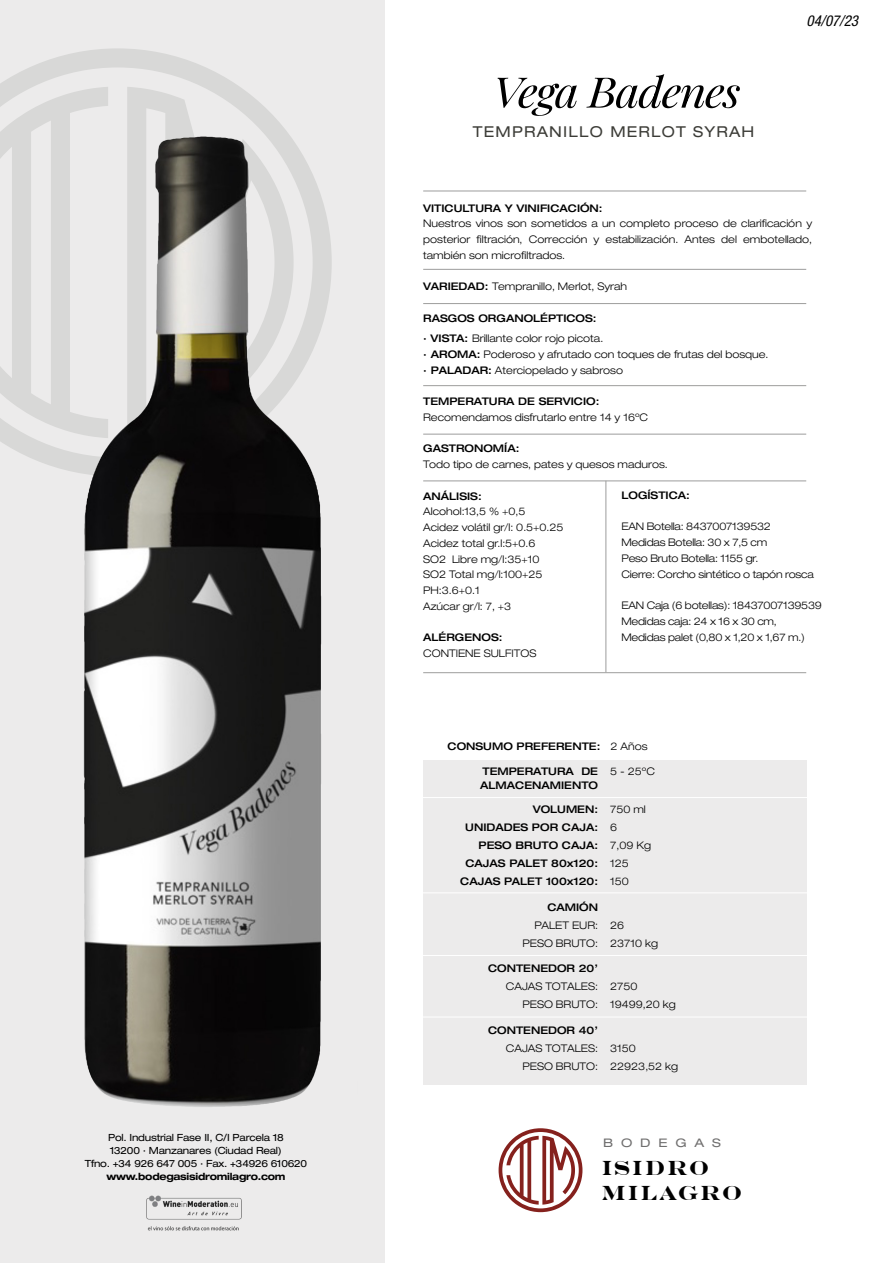
<style>
.page{position:relative;width:893px;height:1263px;background:#fff}
.page>*{position:absolute;margin:0;border:0;box-sizing:border-box;transform-origin:0 0}
.t1{font:700 20.4px "Engravers";letter-spacing:.1em;color:#000;scale:.9 1}
.t2{font:expanded 15px "Helvetica Neue LT Std";letter-spacing:.08em;color:#3c3c37}
.t3{font:italic condensed 15px "Helvetica Neue LT Std";color:#000}
.t4{font:expanded 11.85px "Helvetica Neue LT Std";letter-spacing:.6em;color:#706f6f;scale:1.1 1}
.t5{font:300 expanded 10.5px/15.8px "Helvetica Neue LT Std";color:#000;text-align:justify}
.t6{font:500 expanded 10.5px/13.5px "Helvetica Neue LT Std";color:#000}
.t7{font:300 expanded 10.5px "Helvetica Neue LT Std";letter-spacing:-.02em;color:#000}
.t8{font:expanded 9.9px/13.2px "Helvetica Neue LT Std";letter-spacing:-.025em;color:#000;text-align:center}
.s1{font-weight:700}
.s2{font-weight:500}
.s3{font-weight:300}
</style>
<div class="page">
<svg style="left:499px;top:1128px;width:83px;height:84px"></svg>
<div style="left:0;top:0;width:385px;height:1263px;background:#ecebeb"></div>
<img style="left:146px;top:1195px;width:96px;height:36px">
<svg style="left:0;top:48px;width:240px;height:413px"></svg>
<svg style="left:127px;top:87px;width:137px;height:20px;fill:#d8d8d7"></svg>
<svg style="left:0;top:87px;width:108px;height:351px"></svg>
<img style="left:39px;top:107px;width:293px;height:1000px">
<div style="left:423px;top:760px;width:383px;height:325px;background:#ecebeb"></div>
<hr style="left:414px;top:892px;width:398px;height:1px;background:#fff">
<hr style="left:414px;top:797px;width:398px;height:1px;background:#fff">
<hr style="left:414px;top:955px;width:398px;height:1px;background:#fff">
<hr style="left:414px;top:1017px;width:398px;height:1px;background:#fff">
<hr style="left:423px;top:191px;width:383px;height:1px;background:#9d9d9c">
<hr style="left:423px;top:269px;width:383px;height:1px;background:#9d9d9c">
<hr style="left:423px;top:303px;width:383px;height:1px;background:#9d9d9c">
<hr style="left:423px;top:385px;width:383px;height:1px;background:#9d9d9c">
<hr style="left:423px;top:434px;width:383px;height:1px;background:#9d9d9c">
<hr style="left:423px;top:480px;width:383px;height:1px;background:#9d9d9c">
<hr style="left:423px;top:672px;width:383px;height:1px;background:#9d9d9c">
<hr style="left:605px;top:481px;width:1px;height:191px;background:#9d9d9c">
<svg style="left:497px;top:74px;width:243px;height:42px"></svg>
<p class="t8" style="left:108px;top:1130px;width:177px">Pol. Industrial Fase II, C/I Parcela 18</p>
<p class="t8" style="left:110px;top:1144px;width:173px">13200 · Manzanares (Ciudad Real)</p>
<p class="t8" style="left:85px;top:1157px;width:224px">Tfno. +34 926 647 005 · Fax. +34926 610620 <span class="s1">www.bodegasisidromilagro.com</span></p>
<p class="t2" style="left:473px;top:123px;width:283px">TEMPRANILLO MERLOT SYRAH</p>
<p class="t3" style="left:806px;top:12px;width:53px">04/07/23</p>
<p class="t6" style="left:423px;top:201px;width:181px">VITICULTURA Y VINIFICACIÓN:</p>
<p class="t5" style="left:423px;top:216px;width:390px">Nuestros vinos son sometidos a un completo proceso de clarificación y posterior filtración, Corrección y estabilización. Antes del embotellado, también son microfiltrados.</p>
<p class="t5" style="left:423px;top:279px;width:205px"><span class="s2">VARIEDAD:</span> Tempranillo, Merlot, Syrah</p>
<p class="t6" style="left:423px;top:311px;width:175px">RASGOS ORGANOLÉPTICOS:</p>
<p class="t5" style="left:423px;top:330px;width:182px"><span class="s2">· VISTA:</span> Brillante color rojo picota.</p>
<p class="t5" style="left:423px;top:346px;width:347px"><span class="s2">· AROMA:</span> Poderoso y afrutado con toques de frutas del bosque.</p>
<p class="t5" style="left:423px;top:362px;width:201px"><span class="s2">· PALADAR:</span> Aterciopelado y sabroso</p>
<p class="t6" style="left:423px;top:394px;width:178px">TEMPERATURA DE SERVICIO:</p>
<p class="t5" style="left:423px;top:409px;width:226px">Recomendamos disfrutarlo entre 14 y 16ºC</p>
<p class="t6" style="left:423px;top:442px;width:98px">GASTRONOMÍA:</p>
<p class="t5" style="left:423px;top:456px;width:246px">Todo tipo de carnes, pates y quesos maduros.</p>
<p class="t6" style="left:423px;top:489px;width:60px">ANÁLISIS:</p>
<p class="t5" style="left:423px;top:504px;width:104px">Alcohol:13,5 % +0,5</p>
<p class="t5" style="left:423px;top:519px;width:142px">Acidez volátil gr/l: 0.5+0.25</p>
<p class="t5" style="left:423px;top:535px;width:114px">Acidez total gr.l:5+0.6</p>
<p class="t5" style="left:423px;top:551px;width:118px">SO2 Libre mg/l:35+10</p>
<p class="t5" style="left:423px;top:567px;width:121px">SO2 Total mg/l:100+25</p>
<p class="t5" style="left:423px;top:582px;width:58px">PH:3.6+0.1</p>
<p class="t5" style="left:423px;top:598px;width:89px">Azúcar gr/l: 7, +3</p>
<p class="t6" style="left:423px;top:631px;width:81px">ALÉRGENOS:</p>
<p class="t5" style="left:423px;top:645px;width:115px">CONTIENE SULFITOS</p>
<p class="t6" style="left:621px;top:488px;width:70px">LOGÍSTICA:</p>
<p class="t7" style="left:621px;top:520px;width:151px">EAN Botella: 8437007139532</p>
<p class="t7" style="left:621px;top:536px;width:147px">Medidas Botella: 30 x 7,5 cm</p>
<p class="t7" style="left:621px;top:552px;width:138px">Peso Bruto Botella: 1155 gr.</p>
<p class="t7" style="left:621px;top:568px;width:194px">Cierre: Corcho sintético o tapón rosca</p>
<p class="t7" style="left:621px;top:599px;width:202px">EAN Caja (6 botellas): 18437007139539</p>
<p class="t7" style="left:621px;top:615px;width:157px">Medidas caja: 24 x 16 x 30 cm,</p>
<p class="t7" style="left:621px;top:631px;width:185px">Medidas palet (0,80 x 1,20 x 1,67 m.)</p>
<p class="t6" style="left:448px;top:739px;width:202px">CONSUMO PREFERENTE: <span class="s3">2 Años</span></p>
<p class="t6" style="left:480px;top:764px;width:119px">TEMPERATURA DE<br>ALMACENAMIENTO</p>
<p class="t6" style="left:533px;top:803px;width:67px">VOLUMEN:</p>
<p class="t6" style="left:465px;top:821px;width:134px">UNIDADES POR CAJA:</p>
<p class="t6" style="left:478px;top:839px;width:121px">PESO BRUTO CAJA:</p>
<p class="t6" style="left:465px;top:857px;width:134px">CAJAS PALET 80x120:</p>
<p class="t6" style="left:460px;top:875px;width:139px">CAJAS PALET 100x120:</p>
<p class="t6" style="left:547px;top:900px;width:52px">CAMIÓN</p>
<p class="t5" style="left:534px;top:917px;width:65px">PALET EUR:</p>
<p class="t5" style="left:522px;top:935px;width:77px">PESO BRUTO:</p>
<p class="t6" style="left:488px;top:961px;width:112px">CONTENEDOR 20’</p>
<p class="t5" style="left:506px;top:978px;width:94px">CAJAS TOTALES:</p>
<p class="t5" style="left:522px;top:996px;width:77px">PESO BRUTO:</p>
<p class="t6" style="left:488px;top:1023px;width:112px">CONTENEDOR 40’</p>
<p class="t5" style="left:506px;top:1040px;width:94px">CAJAS TOTALES:</p>
<p class="t5" style="left:522px;top:1058px;width:77px">PESO BRUTO:</p>
<p class="t5" style="left:610px;top:763px;width:46px">5 - 25ºC</p>
<p class="t5" style="left:610px;top:802px;width:37px">750 ml</p>
<p class="t5" style="left:610px;top:820px;width:9px">6</p>
<p class="t5" style="left:610px;top:838px;width:42px">7,09 Kg</p>
<p class="t5" style="left:610px;top:856px;width:20px">125</p>
<p class="t5" style="left:610px;top:874px;width:20px">150</p>
<p class="t5" style="left:610px;top:917px;width:16px">26</p>
<p class="t5" style="left:610px;top:935px;width:49px">23710 kg</p>
<p class="t5" style="left:610px;top:978px;width:29px">2750</p>
<p class="t5" style="left:610px;top:996px;width:67px">19499,20 kg</p>
<p class="t5" style="left:610px;top:1040px;width:27px">3150</p>
<p class="t5" style="left:610px;top:1058px;width:69px">22923,52 kg</p>
<p class="t4" style="left:603px;top:1135px;width:108px">BODEGAS</p>
<p class="t1" style="left:601px;top:1156px;width:121px">ISIDRO</p>
<p class="t1" style="left:601px;top:1181px;width:158px">MILAGRO</p>
</div>
